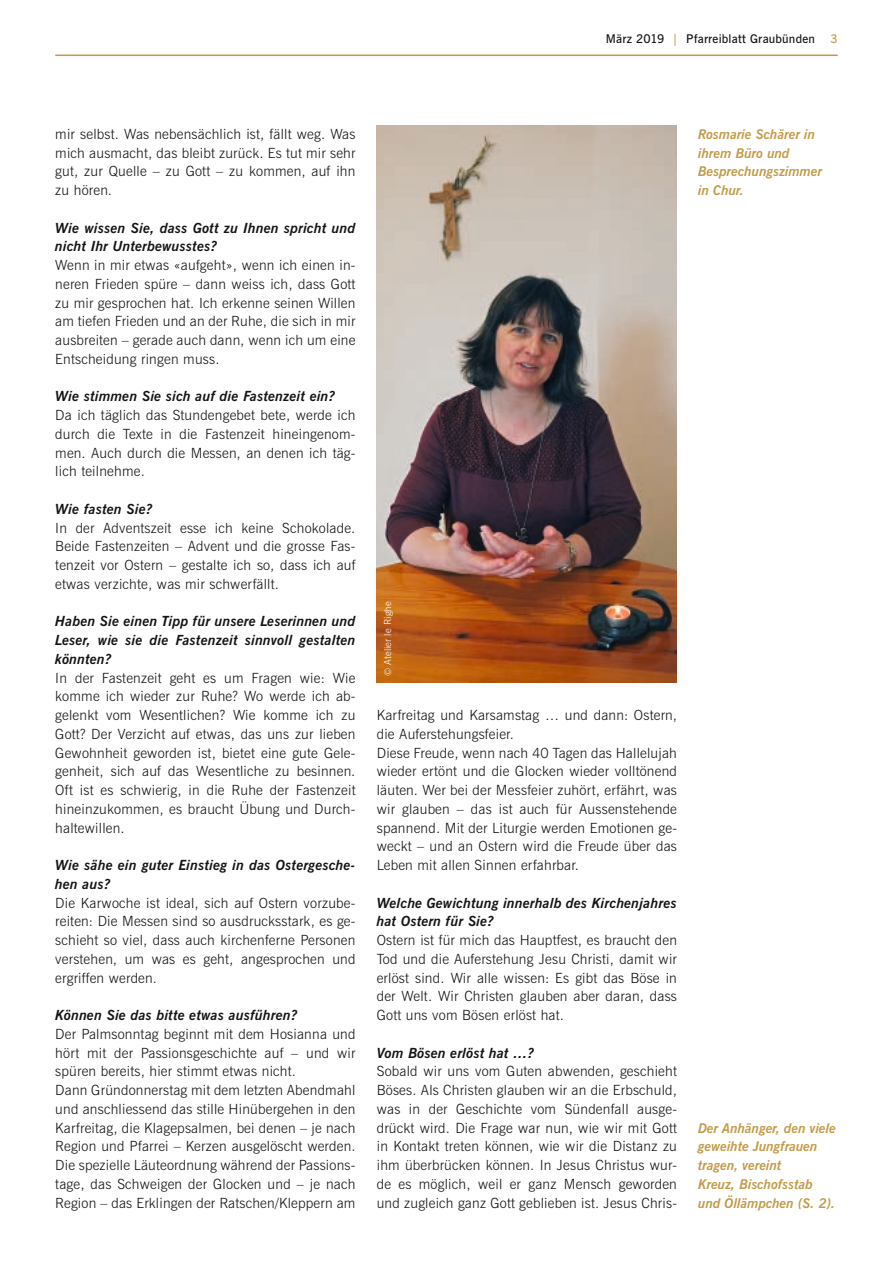
<style>
.page{position:relative;width:893px;height:1263px;background:#fff}
.page>*{position:absolute;margin:0;border:0;box-sizing:border-box;transform-origin:0 0}
.t1{font:300 14.1px/18.8px "News Gothic BT";letter-spacing:.015em;color:#131413;text-align:justify}
.t2{font:italic 700 14.1px/18.8px "News Gothic BT";letter-spacing:.015em;color:#131413}
.t3{font:italic 700 13.5px/18.8px "News Gothic BT";color:#c29b48}
.t4{font:600 12px "News Gothic BT";letter-spacing:.02em;color:#131413}
.t5{font:600 12px "News Gothic BT";color:#c29b48}
.t6{font:300 9.75px "News Gothic BT";letter-spacing:.015em;color:#fff}
.s1{color:#c29b48}
</style>
<div class="page">
<hr style="left:55px;top:55px;width:783px;height:1px;background:#c29b48">
<img style="left:377px;top:126px;width:300px;height:557px">
<p class="t4" style="left:606px;top:32px;width:211px">März 2019 <span class="s1">|</span> Pfarreiblatt Graubünden</p>
<p class="t5" style="left:830px;top:32px;width:9px">3</p>
<p class="t1" style="left:55px;top:124px;width:302px">mir selbst. Was nebensächlich ist, fällt weg. Was mich ausmacht, das bleibt zurück. Es tut mir sehr gut, zur Quelle – zu Gott – zu kommen, auf ihn zu hören.</p>
<p class="t2" style="left:55px;top:218px;width:302px">Wie wissen Sie, dass Gott zu Ihnen spricht und nicht Ihr Unterbewusstes?</p>
<p class="t1" style="left:55px;top:256px;width:302px">Wenn in mir etwas «aufgeht», wenn ich einen in&shy;neren Frieden spüre – dann weiss ich, dass Gott zu mir gesprochen hat. Ich erkenne seinen Willen am tiefen Frieden und an der Ruhe, die sich in mir ausbreiten – gerade auch dann, wenn ich um eine Entscheidung ringen muss.</p>
<p class="t2" style="left:55px;top:387px;width:281px">Wie stimmen Sie sich auf die Fastenzeit ein?</p>
<p class="t1" style="left:55px;top:406px;width:302px">Da ich täglich das Stundengebet bete, werde ich durch die Texte in die Fastenzeit hineingenom&shy;men. Auch durch die Messen, an denen ich täg&shy;lich teilnehme.</p>
<p class="t2" style="left:55px;top:499px;width:99px">Wie fasten Sie?</p>
<p class="t1" style="left:55px;top:518px;width:302px">In der Adventszeit esse ich keine Schokolade.<br>Beide Fastenzeiten – Advent und die grosse Fas&shy;tenzeit vor Ostern – gestalte ich so, dass ich auf etwas verzichte, was mir schwerfällt.</p>
<p class="t2" style="left:55px;top:612px;width:302px;text-align:justify">Haben Sie einen Tipp für unsere Leserinnen und Leser, wie sie die Fastenzeit sinnvoll gestalten könnten?</p>
<p class="t1" style="left:55px;top:668px;width:302px">In der Fastenzeit geht es um Fragen wie: Wie komme ich wieder zur Ruhe? Wo werde ich ab&shy;gelenkt vom Wesentlichen? Wie komme ich zu Gott? Der Verzicht auf etwas, das uns zur lieben Gewohnheit geworden ist, bietet eine gute Gele&shy;genheit, sich auf das Wesentliche zu besinnen.<br>Oft ist es schwierig, in die Ruhe der Fastenzeit hineinzukommen, es braucht Übung und Durch&shy;haltewillen.</p>
<p class="t2" style="left:55px;top:856px;width:302px">Wie sähe ein guter Einstieg in das Ostergesche&shy;hen aus?</p>
<p class="t1" style="left:55px;top:893px;width:302px">Die Karwoche ist ideal, sich auf Ostern vorzube&shy;reiten: Die Messen sind so ausdrucksstark, es ge&shy;schieht so viel, dass auch kirchenferne Personen verstehen, um was es geht, angesprochen und ergriffen werden.</p>
<p class="t2" style="left:55px;top:1006px;width:243px">Können Sie das bitte etwas ausführen?</p>
<p class="t1" style="left:55px;top:1024px;width:302px;text-align:left">Der Palmsonntag beginnt mit dem Hosianna und hört mit der Passionsgeschichte auf – und wir spüren bereits, hier stimmt etwas nicht.<br>Dann Gründonnerstag mit dem letzten Abendmahl und anschliessend das stille Hinübergehen in den Karfreitag, die Klagepsalmen, bei denen – je nach Region und Pfarrei – Kerzen ausgelöscht werden.<br>Die spezielle Läuteordnung während der Passions&shy;tage, das Schweigen der Glocken und – je nach Region – das Erklingen der Ratschen/Kleppern am</p>
<p class="t3" style="left:698px;top:125px;width:125px">Rosmarie Schärer in ihrem Büro und<br>Besprechungszimmer in Chur.</p>
<p class="t6" style="left:382px;top:676px;width:76px;rotate:-90deg">© Atelier le Righe</p>
<p class="t1" style="left:377px;top:706px;width:302px;text-align:left">Karfreitag und Karsamstag … und dann: Ostern, die Auferstehungsfeier.<br>Diese Freude, wenn nach 40 Tagen das Hallelujah wieder ertönt und die Glocken wieder volltönend läuten. Wer bei der Messfeier zuhört, erfährt, was wir glauben – das ist auch für Aussenstehende spannend. Mit der Liturgie werden Emotionen ge&shy;weckt – und an Ostern wird die Freude über das Leben mit allen Sinnen erfahrbar.</p>
<p class="t2" style="left:377px;top:893px;width:302px">Welche Gewichtung innerhalb des Kirchenjahres hat Ostern für Sie?</p>
<p class="t1" style="left:377px;top:931px;width:302px">Ostern ist für mich das Hauptfest, es braucht den Tod und die Auferstehung Jesu Christi, damit wir erlöst sind. Wir alle wissen: Es gibt das Böse in der Welt. Wir Christen glauben aber daran, dass Gott uns vom Bösen erlöst hat.</p>
<p class="t2" style="left:377px;top:1043px;width:159px">Vom Bösen erlöst hat …?</p>
<p class="t1" style="left:377px;top:1062px;width:302px">Sobald wir uns vom Guten abwenden, geschieht Böses. Als Christen glauben wir an die Erbschuld, was in der Geschichte vom Sündenfall ausge&shy;drückt wird. Die Frage war nun, wie wir mit Gott in Kontakt treten können, wie wir die Distanz zu ihm überbrücken können. In Jesus Christus wur&shy;de es möglich, weil er ganz Mensch geworden und zugleich ganz Gott geblieben ist. Jesus Chris-</p>
<p class="t3" style="left:698px;top:1118px;width:139px">Der Anhänger, den viele geweihte Jungfrauen tragen, vereint<br>Kreuz, Bischofsstab und Öllämpchen (S. 2).</p>
</div>
